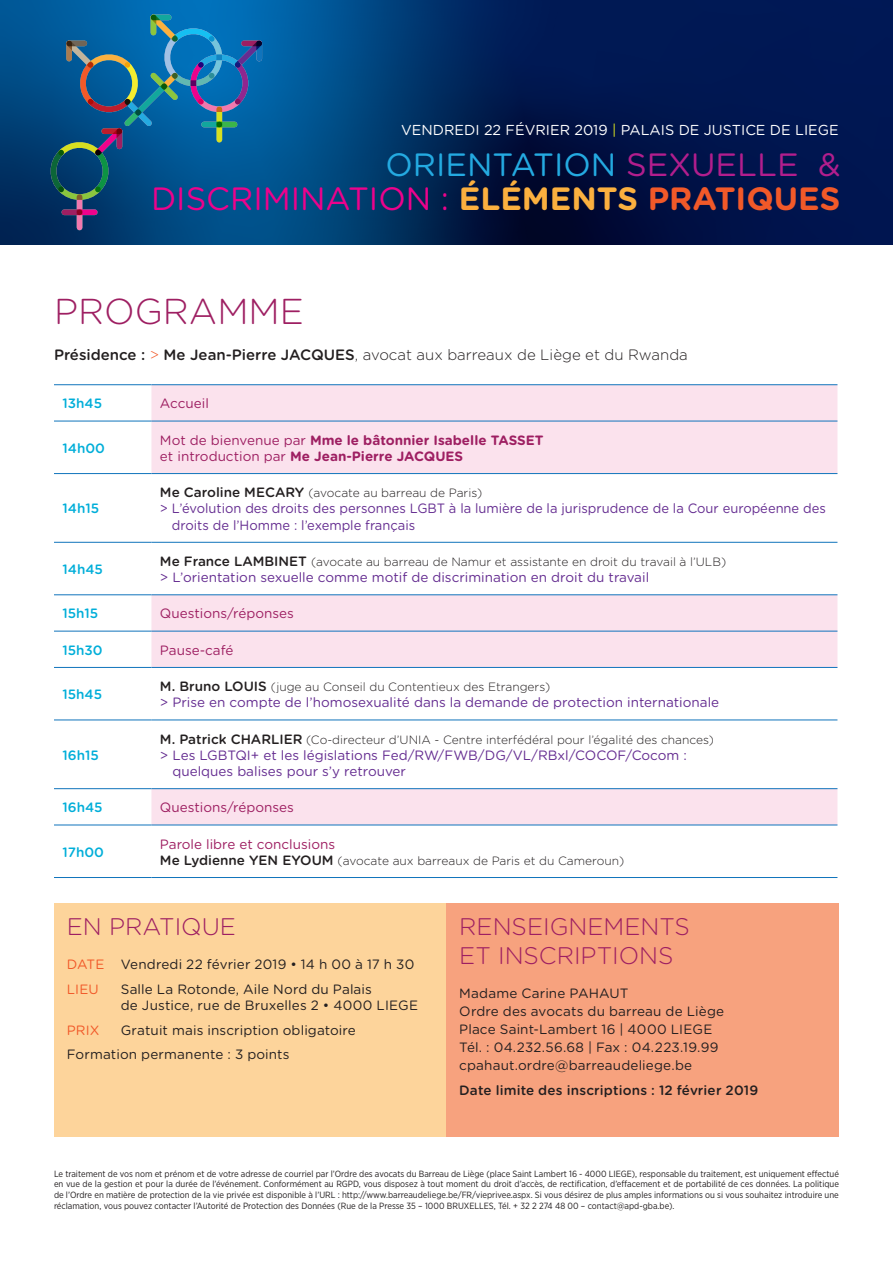
<style>
.page{position:relative;width:893px;height:1263px;background:#fff}
.page>*{position:absolute;margin:0;border:0;box-sizing:border-box;transform-origin:0 0}
.t1{font:300 36px "Gotham Rounded";color:#9e1f62}
.t2{font:32.25px/33.8px "Gotham Rounded";color:#ed028c;text-align:right}
.t3{font:300 24px/28.8px "Gotham Rounded";color:#9e1f62}
.t4{font:300 15px "Gotham Rounded";color:#231f20}
.t5{font:14.4px "Gotham Rounded";color:#fff}
.t6{font:13.5px/18px "Gotham Rounded";letter-spacing:.01em;color:#231f20}
.t7{font:13.5px/16.2px "Gotham Rounded";color:#652d91}
.t8{font:13.5px/16.2px "Gotham Rounded";color:#652d91;scale:.96 1}
.t9{font:700 13.5px/16.2px "Gotham Rounded";color:#9e1f62}
.t10{font:13.5px "Gotham Rounded";color:#9e1f62}
.t11{font:500 13.5px "Gotham Rounded";color:#00aed9}
.t12{font:500 13.5px "Gotham Rounded";letter-spacing:.01em;color:#231f20}
.t13{font:13.5px "Gotham Rounded";color:#f15929}
.t14{font:300 12px "Gotham Rounded";color:#231f20}
.t15{font:9px/10.8px "Gotham Narrow";color:#231f20;text-align:justify}
.s1{color:#d6df21}
.s2{color:#24aae1}
.s3{color:#b21e8d}
.s4{font-weight:700;color:#fbb03f}
.s5{font-weight:700;color:#f15929}
.s6{font-weight:500}
.s7{color:#f15929}
.s8{font-weight:400}
.s9{font-weight:500;font-size:13.5px}
</style>
<div class="page">
<svg style="left:0;top:0;width:893px;height:245px;background:#00275d"></svg>
<div style="left:77px;top:197px;width:5px;height:30px;background:#f178ae"></div>
<svg style="left:64px;top:209px;width:16px;height:6px"></svg>
<svg style="left:80px;top:209px;width:15px;height:6px"></svg>
<svg style="left:51px;top:9px;width:216px;height:191px;background:#136195"></svg>
<svg style="left:151px;top:385px;width:686px;height:440px"></svg>
<hr style="left:54px;top:384px;width:97px;height:1px;background:#1074bc">
<hr style="left:151px;top:384px;width:686px;height:1px;background:#1074bc">
<hr style="left:54px;top:421px;width:97px;height:1px;background:#1074bc">
<hr style="left:151px;top:421px;width:686px;height:1px;background:#1074bc">
<hr style="left:54px;top:473px;width:97px;height:1px;background:#1074bc">
<hr style="left:151px;top:473px;width:686px;height:1px;background:#1074bc">
<hr style="left:54px;top:542px;width:97px;height:1px;background:#1074bc">
<hr style="left:151px;top:542px;width:686px;height:1px;background:#1074bc">
<hr style="left:54px;top:594px;width:97px;height:1px;background:#1074bc">
<hr style="left:151px;top:594px;width:686px;height:1px;background:#1074bc">
<hr style="left:54px;top:631px;width:97px;height:1px;background:#1074bc">
<hr style="left:151px;top:631px;width:686px;height:1px;background:#1074bc">
<hr style="left:54px;top:667px;width:97px;height:1px;background:#1074bc">
<hr style="left:151px;top:667px;width:686px;height:1px;background:#1074bc">
<hr style="left:54px;top:719px;width:97px;height:1px;background:#1074bc">
<hr style="left:151px;top:719px;width:686px;height:1px;background:#1074bc">
<hr style="left:54px;top:788px;width:97px;height:1px;background:#1074bc">
<hr style="left:151px;top:788px;width:686px;height:1px;background:#1074bc">
<hr style="left:54px;top:825px;width:97px;height:1px;background:#1074bc">
<hr style="left:151px;top:825px;width:686px;height:1px;background:#1074bc">
<hr style="left:54px;top:877px;width:97px;height:1px;background:#1074bc">
<hr style="left:151px;top:877px;width:686px;height:1px;background:#1074bc">
<div style="left:54px;top:903px;width:392px;height:233px;background:#fdd49b"></div>
<div style="left:446px;top:903px;width:393px;height:233px;background:#f7a27e"></div>
<h3 class="t5" style="left:401px;top:120px;width:439px">VENDREDI 22 FÉVRIER 2019 <span class="s1">|</span> PALAIS DE JUSTICE DE LIEGE</h3>
<h2 class="t2" style="left:151px;top:146px;width:691px"><span class="s2">ORIENTATION</span> <span class="s3">SEXUELLE &amp;<br></span>DISCRIMINATION : <span class="s4">ÉLÉMENTS</span> <span class="s5">PRATIQUES</span></h2>
<h1 class="t1" style="left:54px;top:288px;width:251px">PROGRAMME</h1>
<h3 class="t4" style="left:54px;top:345px;width:635px"><span class="s6">Présidence :</span> <span class="s7">&gt;</span> <span class="s6">Me Jean-Pierre JACQUES</span>, avocat aux barreaux de Liège et du Rwanda</h3>
<h3 class="t11" style="left:63px;top:394px;width:41px">13h45</h3>
<h3 class="t10" style="left:160px;top:394px;width:50px">Accueil</h3>
<h3 class="t11" style="left:63px;top:438px;width:44px">14h00</h3>
<h3 class="t9" style="left:160px;top:431px;width:385px"><span class="s8">Mot de bienvenue par</span> Mme le bâtonnier Isabelle TASSET <span class="s8">et introduction par</span> Me Jean-Pierre JACQUES</h3>
<h3 class="t11" style="left:63px;top:499px;width:38px">14h15</h3>
<h3 class="t11" style="left:63px;top:559px;width:42px">14h45</h3>
<h3 class="t14" style="left:160px;top:485px;width:324px"><span class="s9">Me Caroline MECARY</span> (avocate au barreau de Paris)</h3>
<h3 class="t8" style="left:172px;top:500px;width:683px;text-indent:-12px">&gt; L’évolution des droits des personnes LGBT à la lumière de la jurisprudence de la Cour européenne des droits de l’Homme : l’exemple français</h3>
<h3 class="t14" style="left:160px;top:554px;width:568px"><span class="s9">Me France LAMBINET</span> (avocate au barreau de Namur et assistante en droit du travail à l’ULB)</h3>
<h3 class="t7" style="left:160px;top:568px;width:491px">&gt; L’orientation sexuelle comme motif de discrimination en droit du travail</h3>
<h3 class="t11" style="left:63px;top:604px;width:37px">15h15</h3>
<h3 class="t10" style="left:160px;top:604px;width:135px">Questions/réponses</h3>
<h3 class="t11" style="left:63px;top:640px;width:42px">15h30</h3>
<h3 class="t10" style="left:160px;top:641px;width:75px">Pause-café</h3>
<h3 class="t11" style="left:63px;top:685px;width:41px">15h45</h3>
<h3 class="t14" style="left:160px;top:679px;width:392px"><span class="s9">M. Bruno LOUIS</span> (juge au Conseil du Contentieux des Etrangers)</h3>
<h3 class="t7" style="left:160px;top:694px;width:561px">&gt; Prise en compte de l’homosexualité dans la demande de protection internationale</h3>
<h3 class="t11" style="left:63px;top:745px;width:38px">16h15</h3>
<h3 class="t14" style="left:160px;top:731px;width:556px"><span class="s9">M. Patrick CHARLIER</span> (Co-directeur d’UNIA - Centre interfédéral pour l’égalité des chances)</h3>
<h3 class="t7" style="left:172px;top:746px;width:516px;text-indent:-12px">&gt; Les LGBTQI+ et les législations Fed/RW/FWB/DG/VL/RBxl/COCOF/Cocom : quelques balises pour s’y retrouver</h3>
<h3 class="t11" style="left:63px;top:798px;width:42px">16h45</h3>
<h3 class="t10" style="left:160px;top:798px;width:135px">Questions/réponses</h3>
<h3 class="t11" style="left:63px;top:842px;width:43px">17h00</h3>
<h3 class="t10" style="left:160px;top:834px;width:177px">Parole libre et conclusions</h3>
<h3 class="t14" style="left:160px;top:852px;width:466px"><span class="s9">Me Lydienne YEN EYOUM</span> (avocate aux barreaux de Paris et du Cameroun)</h3>
<h3 class="t3" style="left:67px;top:911px;width:171px">EN PRATIQUE</h3>
<h3 class="t6" style="left:67px;top:951px;width:349px;line-height:24.8px"><span class="s7">DATE</span> Vendredi 22 février 2019 • 14 h 00 à 17 h 30<br><span class="s7">LIEU</span></h3>
<h3 class="t6" style="left:121px;top:980px;width:299px;line-height:16.2px">Salle La Rotonde, Aile Nord du Palais<br>de Justice, rue de Bruxelles 2 • 4000 LIEGE</h3>
<h3 class="t6" style="left:67px;top:1017px;width:291px;line-height:24.8px;text-indent:54px">Gratuit mais inscription obligatoire<br>Formation permanente : 3 points</h3>
<h3 class="t13" style="left:67px;top:1021px;width:34px">PRIX</h3>
<h3 class="t3" style="left:459px;top:911px;width:232px">RENSEIGNEMENTS<br>ET INSCRIPTIONS</h3>
<h3 class="t6" style="left:459px;top:983px;width:267px">Madame Carine PAHAUT<br>Ordre des avocats du barreau de Liège Place Saint-Lambert 16 | 4000 LIEGE Tél. : 04.232.56.68 | Fax : 04.223.19.99 cpahaut.ordre@barreaudeliege.be</h3>
<h3 class="t12" style="left:459px;top:1080px;width:300px">Date limite des inscriptions : 12 février 2019</h3>
<p class="t15" style="left:54px;top:1168px;width:787px">Le traitement de vos nom et prénom et de votre adresse de courriel par l’Ordre des avocats du Barreau de Liège (place Saint Lambert 16 - 4000 LIEGE), responsable du traitement, est uniquement effectué en vue de la gestion et pour la durée de l’événement. Conformément au RGPD, vous disposez à tout moment du droit d’accès, de rectification, d’effacement et de portabilité de ces données. La politique de l’Ordre en matière de protection de la vie privée est disponible à l’URL : http://www.barreaudeliege.be/FR/vieprivee.aspx. Si vous désirez de plus amples informations ou si vous souhaitez introduire une réclamation, vous pouvez contacter l’Autorité de Protection des Données (Rue de la Presse 35 – 1000 BRUXELLES, Tél. + 32 2 274 48 00 – contact@apd-gba.be).</p>
</div>
